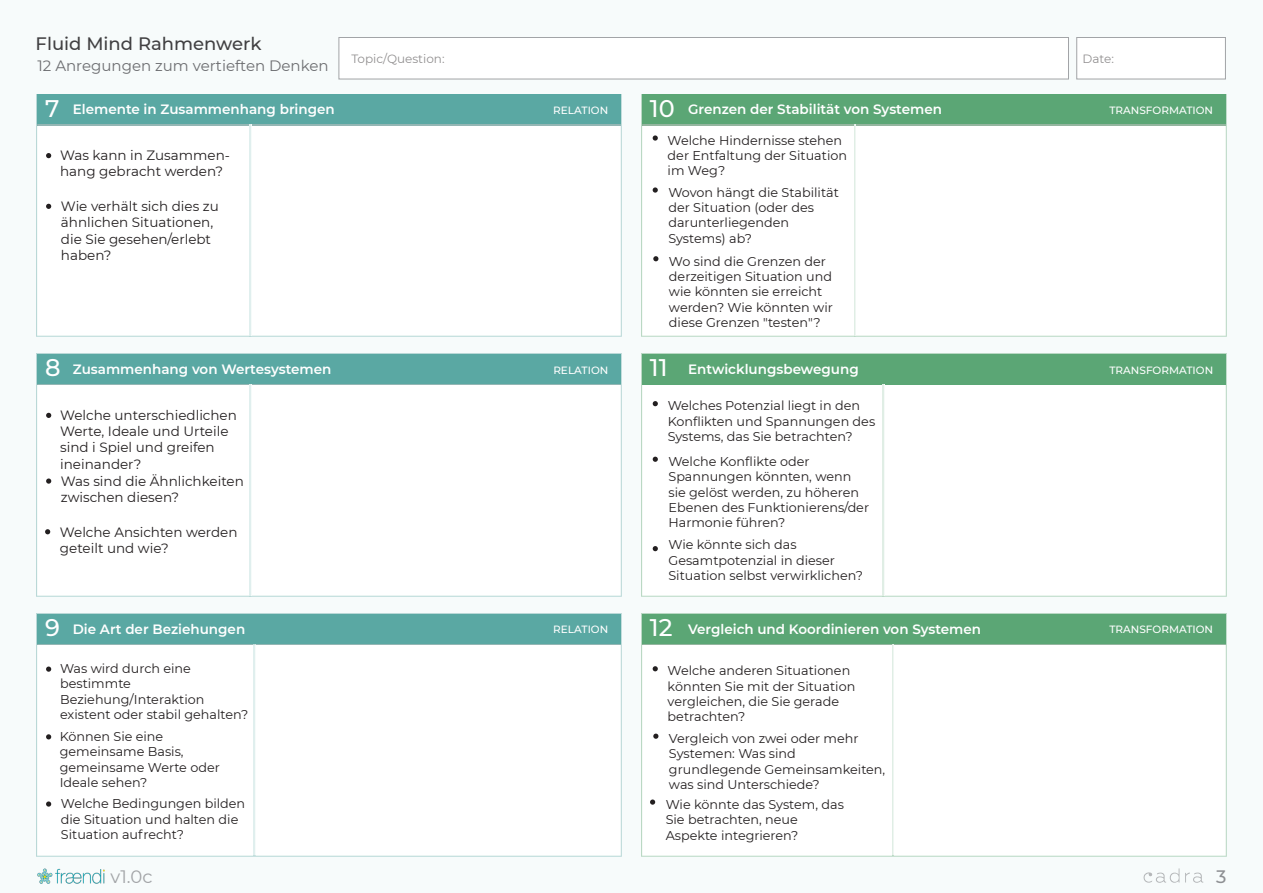
<style>
.page{position:relative;width:1263px;height:893px;background:#fff}
.page>*{position:absolute;margin:0;border:0;box-sizing:border-box;transform-origin:0 0}
.t1{font:500 18px "Montserrat";color:#414042}
.t2{font:18px "Montserrat";color:#a2a4a7}
.t3{font:500 18px "Montserrat";color:#8e9093}
.t4{font:15px "Montserrat";color:#6d6e71}
.t5{font:13.5px/16.2px "Montserrat";color:#231f20}
.t6{font:600 13.5px "Montserrat";color:#fff}
.t7{font:12.75px/15.3px "Montserrat";color:#231f20}
.t8{font:12px "Montserrat";color:rgb(35 31 32/.5)}
.t9{font:500 10.5px "Montserrat";color:#fff}
.s1{font-weight:500;font-size:24px}
</style>
<div class="page">
<div style="left:339px;top:37px;width:730px;height:42px;background:#fff;border:1px solid #a2a4a7"></div>
<img style="left:37px;top:94px;width:584px;height:243px">
<div style="left:38px;top:95px;width:583px;height:30px;background:#5aa8a3"></div>
<img style="left:38px;top:125px;width:583px;height:1px">
<svg style="left:46px;top:153px;width:5px;height:5px"></svg>
<svg style="left:46px;top:204px;width:5px;height:5px"></svg>
<img style="left:250px;top:125px;width:1px;height:211px">
<img style="left:37px;top:613px;width:584px;height:243px">
<div style="left:38px;top:614px;width:583px;height:30px;background:#5aa8a3"></div>
<img style="left:38px;top:644px;width:583px;height:1px">
<svg style="left:46px;top:666px;width:5px;height:6px"></svg>
<svg style="left:46px;top:734px;width:5px;height:5px"></svg>
<img style="left:254px;top:644px;width:1px;height:212px">
<img style="left:37px;top:354px;width:584px;height:242px">
<div style="left:38px;top:354px;width:583px;height:31px;background:#5aa8a3"></div>
<img style="left:38px;top:384px;width:583px;height:1px">
<svg style="left:46px;top:413px;width:5px;height:5px"></svg>
<svg style="left:46px;top:478px;width:5px;height:6px"></svg>
<img style="left:250px;top:385px;width:1px;height:211px">
<img style="left:642px;top:94px;width:584px;height:243px">
<div style="left:642px;top:95px;width:583px;height:30px;background:#5ba675"></div>
<img style="left:642px;top:125px;width:584px;height:1px">
<svg style="left:653px;top:135px;width:5px;height:6px"></svg>
<svg style="left:653px;top:187px;width:5px;height:6px"></svg>
<svg style="left:653px;top:256px;width:5px;height:5px"></svg>
<img style="left:854px;top:125px;width:2px;height:211px">
<img style="left:642px;top:613px;width:584px;height:243px">
<div style="left:642px;top:614px;width:583px;height:30px;background:#5ba675"></div>
<img style="left:642px;top:644px;width:584px;height:1px">
<svg style="left:653px;top:666px;width:5px;height:5px"></svg>
<svg style="left:653px;top:734px;width:5px;height:5px"></svg>
<img style="left:892px;top:644px;width:1px;height:212px">
<img style="left:642px;top:354px;width:584px;height:242px">
<div style="left:642px;top:354px;width:583px;height:31px;background:#5ba675"></div>
<svg style="left:653px;top:401px;width:5px;height:5px"></svg>
<svg style="left:653px;top:457px;width:5px;height:5px"></svg>
<img style="left:883px;top:385px;width:1px;height:211px">
<svg style="left:45px;top:529px;width:5px;height:5px"></svg>
<svg style="left:46px;top:801px;width:5px;height:6px"></svg>
<svg style="left:653px;top:546px;width:5px;height:5px"></svg>
<svg style="left:650px;top:799px;width:5px;height:6px"></svg>
<img style="left:35px;top:866px;width:72px;height:19px">
<svg style="left:1185px;top:872px;width:18px;height:11px"></svg>
<svg style="left:1143px;top:868px;width:36px;height:15px"></svg>
<div style="left:1076px;top:37px;width:149px;height:42px;background:#fff;border:1px solid #a2a4a7"></div>
<h1 class="t1" style="left:36px;top:33px;width:227px">Fluid Mind Rahmenwerk</h1>
<p class="t4" style="left:37px;top:57px;width:293px">12 Anregungen zum vertieften Denken</p>
<p class="t6" style="left:45px;top:101px;width:291px"><span class="s1">7</span> Elemente in Zusammenhang bringen</p>
<p class="t5" style="left:60px;top:147px;width:171px">Was kann in Zusammen&shy;hang gebracht werden?</p>
<p class="t5" style="left:61px;top:198px;width:159px">Wie verhält sich dies zu ähnlichen Situationen, die Sie gesehen/erlebt haben?</p>
<p class="t8" style="left:351px;top:51px;width:95px">Topic/Question:</p>
<p class="t6" style="left:45px;top:361px;width:288px"><span class="s1">8</span> Zusammenhang von Wertesystemen</p>
<p class="t5" style="left:60px;top:407px;width:185px">Welche unterschiedlichen<br>Werte, Ideale und Urteile sind i Spiel und greifen ineinander?<br>Was sind die Ähnlichkeiten zwischen diesen?</p>
<p class="t5" style="left:60px;top:524px;width:179px">Welche Ansichten werden geteilt und wie?</p>
<p class="t6" style="left:45px;top:621px;width:202px"><span class="s1">9</span> Die Art der Beziehungen</p>
<p class="t7" style="left:60px;top:661px;width:190px">Was wird durch eine bestimmte<br>Beziehung/Interaktion existent oder stabil gehalten?</p>
<p class="t7" style="left:60px;top:729px;width:161px">Können Sie eine gemeinsame Basis, gemeinsame Werte oder<br>Ideale sehen?</p>
<p class="t7" style="left:61px;top:796px;width:186px">Welche Bedingungen bilden die Situation und halten die<br>Situation aufrecht?</p>
<p class="t8" style="left:1082px;top:51px;width:33px">Date:</p>
<p class="t9" style="left:553px;top:104px;width:57px">RELATION</p>
<p class="t6" style="left:650px;top:101px;width:294px"><span class="s1">10</span> Grenzen der Stabilität von Systemen</p>
<p class="t7" style="left:668px;top:132px;width:181px">Welche Hindernisse stehen der Entfaltung der Situation im Weg?</p>
<p class="t7" style="left:668px;top:185px;width:172px">Wovon hängt die Stabilität der Situation (oder des darunterliegenden<br>Systems) ab?</p>
<p class="t9" style="left:1109px;top:104px;width:105px">TRANSFORMATION</p>
<p class="t7" style="left:669px;top:253px;width:166px">Wo sind die Grenzen der derzeitigen Situation und wie könnten sie erreicht werden? Wie könnten wir diese Grenzen "testen"?</p>
<p class="t9" style="left:553px;top:363px;width:57px">RELATION</p>
<p class="t6" style="left:650px;top:361px;width:210px"><span class="s1">11</span> Entwicklungsbewegung</p>
<p class="t7" style="left:668px;top:398px;width:209px">Welches Potenzial liegt in den<br>Konflikten und Spannungen des<br>Systems, das Sie betrachten?</p>
<p class="t7" style="left:668px;top:454px;width:202px">Welche Konflikte oder<br>Spannungen könnten, wenn sie gelöst werden, zu höheren<br>Ebenen des Funktionierens/der<br>Harmonie führen?</p>
<p class="t9" style="left:1109px;top:363px;width:105px">TRANSFORMATION</p>
<p class="t7" style="left:668px;top:537px;width:196px">Wie könnte sich das<br>Gesamtpotenzial in dieser<br>Situation selbst verwirklichen?</p>
<p class="t9" style="left:553px;top:623px;width:57px">RELATION</p>
<p class="t6" style="left:650px;top:621px;width:333px"><span class="s1">12</span> Vergleich und Koordinieren von Systemen</p>
<p class="t7" style="left:668px;top:663px;width:189px">Welche anderen Situationen könnten Sie mit der Situation vergleichen, die Sie gerade betrachten?</p>
<p class="t9" style="left:1109px;top:623px;width:105px">TRANSFORMATION</p>
<p class="t7" style="left:669px;top:731px;width:218px">Vergleich von zwei oder mehr<br>Systemen: Was sind grundlegende Gemeinsamkeiten, was sind Unterschiede?</p>
<p class="t7" style="left:666px;top:797px;width:180px">Wie könnte das System, das<br>Sie betrachten, neue<br>Aspekte integrieren?</p>
<h1 class="t2" style="left:111px;top:866px;width:44px">v1.0c</h1>
<h1 class="t3" style="left:1216px;top:865px;width:12px">3</h1>
</div>
